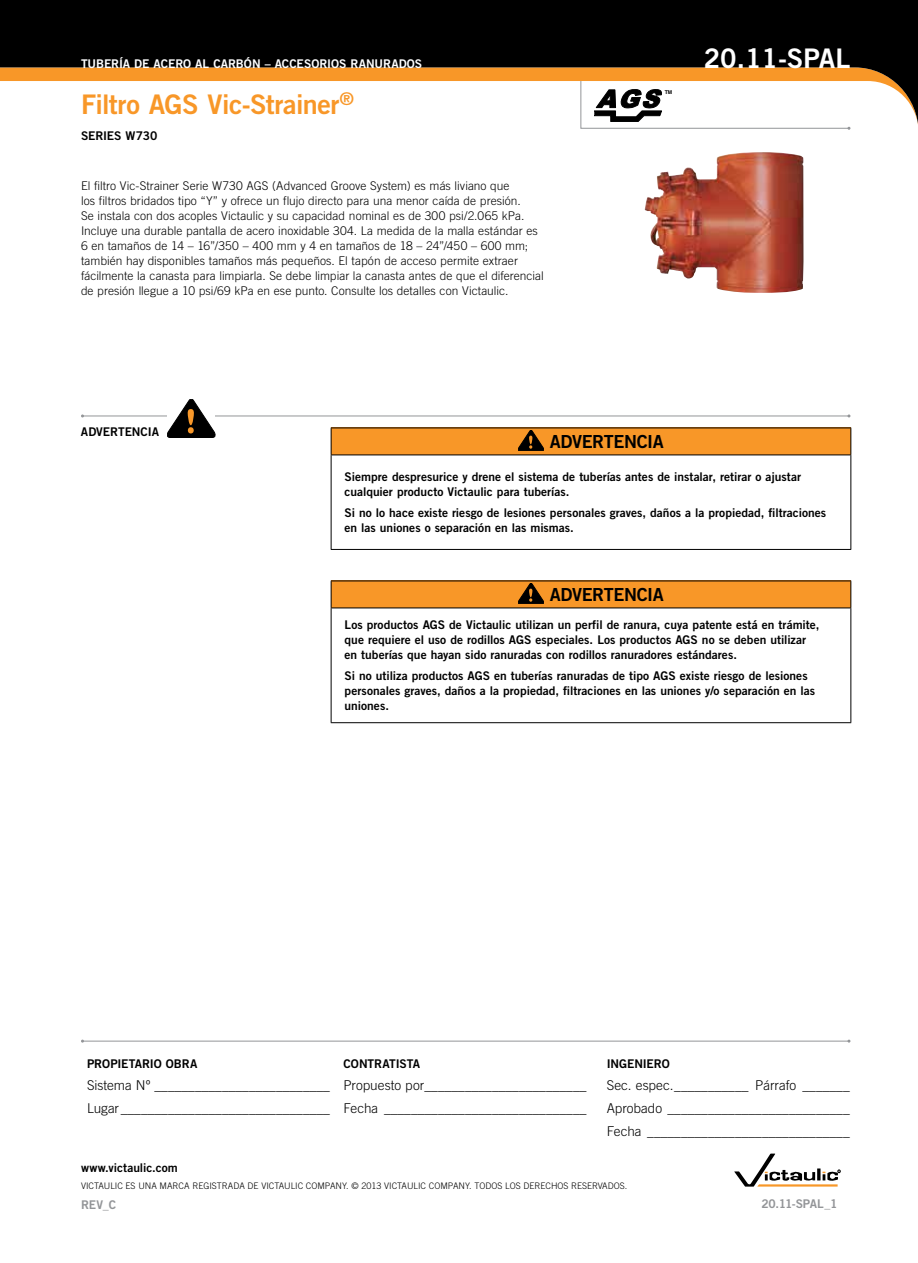
<style>
.page{position:relative;width:918px;height:1263px;background:#fff}
.page>*{position:absolute;margin:0;border:0;box-sizing:border-box;transform-origin:0 0}
.t1{font:27px "Trade Gothic LT Std Bd 2";letter-spacing:-.02em;color:#f89728}
.t2{font:27px "Trade Gothic LT Std Bd 2";color:#fff}
.t3{font:18px "Trade Gothic LT Std Bd 2";letter-spacing:-.02em;color:#000}
.t4{font:300 13.5px/22.6px "Trade Gothic LT Std";letter-spacing:-.005em;color:#000}
.t5{font:12px/15px "Trade Gothic LT Std Bd 2";color:#000}
.t6{font:300 12px/15px "Trade Gothic LT Std";letter-spacing:.005em;color:#000}
.t7{font:12px "Trade Gothic LT Std Bd 2";letter-spacing:-.005em;color:#fff}
.t8{font:12px "Trade Gothic LT Std Bd 2";letter-spacing:-.01em;color:#939598}
.t9{font:300 9px "Trade Gothic LT Std";color:#000}
.t10{font:700 5.25px "Helvetica";color:#000}
</style>
<div class="page">
<hr style="left:82px;top:416px;width:767px;height:1px;background:#939598">
<div style="left:331px;top:428px;width:520px;height:27px;background:#f89728"></div>
<hr style="left:331px;top:428px;width:520px;height:1px;background:#000">
<svg style="left:331px;top:428px;width:1px;height:26px"></svg>
<svg style="left:850px;top:428px;width:1px;height:26px"></svg>
<hr style="left:331px;top:454px;width:520px;height:1px;background:#000">
<hr style="left:331px;top:455px;width:1px;height:94px;background:#000">
<hr style="left:850px;top:455px;width:1px;height:94px;background:#000">
<hr style="left:331px;top:549px;width:520px;height:1px;background:#000">
<svg style="left:518px;top:430px;width:26px;height:21px"></svg>
<div style="left:331px;top:581px;width:520px;height:27px;background:#f89728"></div>
<hr style="left:331px;top:580px;width:520px;height:1px;background:#000">
<svg style="left:331px;top:581px;width:1px;height:27px"></svg>
<svg style="left:850px;top:581px;width:1px;height:27px"></svg>
<hr style="left:331px;top:608px;width:520px;height:1px;background:#000">
<hr style="left:331px;top:608px;width:1px;height:114px;background:#000">
<hr style="left:850px;top:608px;width:1px;height:114px;background:#000">
<hr style="left:331px;top:722px;width:520px;height:1px;background:#000">
<svg style="left:518px;top:583px;width:26px;height:21px"></svg>
<svg style="left:0;top:0;width:918px;height:129px;fill:#000"></svg>
<svg style="left:734px;top:1153px;width:106px;height:33px"></svg>
<hr style="left:82px;top:1041px;width:767px;height:1px;background:#939598">
<svg style="left:580px;top:80px;width:270px;height:50px"></svg>
<img style="left:645px;top:152px;width:159px;height:141px">
<svg style="left:167px;top:399px;width:48px;height:38px"></svg>
<p class="t7" style="left:81px;top:56px;width:343px">TUBERÍA DE ACERO AL CARBÓN – ACCESORIOS RANURADOS</p>
<h1 class="t2" style="left:704px;top:41px;width:148px">20.11-SPAL</h1>
<h1 class="t1" style="left:81px;top:88px;width:274px">Filtro AGS Vic-Strainer<sup>®</sup></h1>
<p class="t5" style="left:81px;top:128px;width:78px">SERIES W730</p>
<p class="t6" style="left:81px;top:178px;width:464px">El filtro Vic-Strainer Serie W730 AGS (Advanced Groove System) es más liviano que<br>los filtros bridados tipo “Y” y ofrece un flujo directo para una menor caída de presión.<br>Se instala con dos acoples Victaulic y su capacidad nominal es de 300 psi/2.065 kPa.<br>Incluye una durable pantalla de acero inoxidable 304. La medida de la malla estándar es 6 en tamaños de 14 – 16”/350 – 400 mm y 4 en tamaños de 18 – 24”/450 – 600 mm; también hay disponibles tamaños más pequeños. El tapón de acceso permite extraer fácilmente la canasta para limpiarla. Se debe limpiar la canasta antes de que el diferencial de presión llegue a 10 psi/69 kPa en ese punto. Consulte los detalles con Victaulic.</p>
<p class="t10" style="left:665px;top:89px;width:9px">TM</p>
<p class="t5" style="left:81px;top:424px;width:80px">ADVERTENCIA</p>
<h2 class="t3" style="left:550px;top:430px;width:116px">ADVERTENCIA</h2>
<p class="t5" style="left:345px;top:469px;width:458px">Siempre despresurice y drene el sistema de tuberías antes de instalar, retirar o ajustar cualquier producto Victaulic para tuberías.</p>
<p class="t5" style="left:345px;top:505px;width:483px">Si no lo hace existe riesgo de lesiones personales graves, daños a la propiedad, filtraciones en las uniones o separación en las mismas.</p>
<h2 class="t3" style="left:550px;top:583px;width:116px">ADVERTENCIA</h2>
<p class="t5" style="left:345px;top:617px;width:476px">Los productos AGS de Victaulic utilizan un perfil de ranura, cuya patente está en trámite, que requiere el uso de rodillos AGS especiales. Los productos AGS no se deben utilizar en tuberías que hayan sido ranuradas con rodillos ranuradores estándares.</p>
<p class="t5" style="left:345px;top:668px;width:472px">Si no utiliza productos AGS en tuberías ranuradas de tipo AGS existe riesgo de lesiones personales graves, daños a la propiedad, filtraciones en las uniones y/o separación en las uniones.</p>
<p class="t5" style="left:87px;top:1056px;width:112px">PROPIETARIO OBRA</p>
<p class="t5" style="left:344px;top:1056px;width:78px">CONTRATISTA</p>
<p class="t5" style="left:607px;top:1056px;width:65px">INGENIERO</p>
<p class="t4" style="left:87px;top:1074px;width:501px">Sistema Nº __________________________ Propuesto por________________________</p>
<p class="t4" style="left:607px;top:1074px;width:245px">Sec. espec.___________ Párrafo _______</p>
<p class="t4" style="left:87px;top:1097px;width:501px">Lugar_______________________________ Fecha ______________________________</p>
<p class="t4" style="left:607px;top:1097px;width:244px">Aprobado ___________________________<br>Fecha ______________________________</p>
<p class="t5" style="left:81px;top:1160px;width:98px">www.victaulic.com</p>
<p class="t9" style="left:81px;top:1180px;width:548px">VICTAULIC ES UNA MARCA REGISTRADA DE VICTAULIC COMPANY. © 2013 VICTAULIC COMPANY. TODOS LOS DERECHOS RESERVADOS.</p>
<p class="t8" style="left:81px;top:1197px;width:37px">REV_C</p>
<p class="t8" style="left:761px;top:1197px;width:78px">20.11-SPAL_1</p>
</div>
